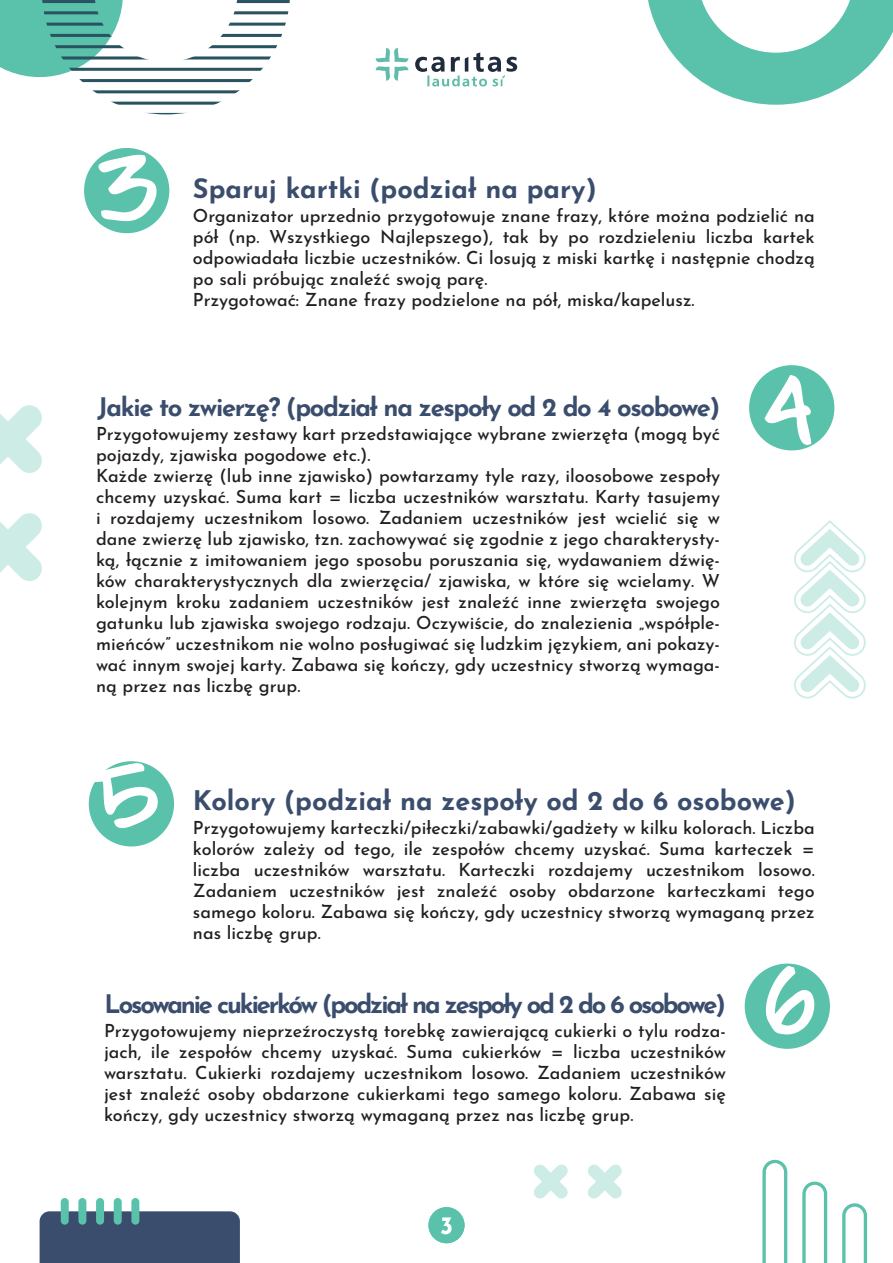
<style>
.page{position:relative;width:893px;height:1263px;background:#fff}
.page>*{position:absolute;margin:0;border:0;box-sizing:border-box;transform-origin:0 0}
.t1{font:700 27px "Josefin Sans";color:#3b4d6d}
.t2{font:700 25.5px "Josefin Sans";letter-spacing:-.085em;color:#3b4d6d}
.t3{font:700 25.5px "Josefin Sans";letter-spacing:-.05em;color:#3b4d6d}
.t4{font:500 18px/21px "Josefin Sans";color:#231f20}
</style>
<div class="page">
<div style="left:84px;top:148px;width:85px;height:85px;background:#5ac2ab;border-radius:50%"></div>
<div style="left:749px;top:365px;width:85px;height:85px;background:#5ac2ab;border-radius:50%"></div>
<div style="left:89px;top:761px;width:85px;height:85px;background:#5ac2ab;border-radius:50%"></div>
<div style="left:745px;top:963px;width:85px;height:86px;background:#5ac2ab;border-radius:50%"></div>
<svg style="left:794px;top:520px;width:72px;height:178px"></svg>
<svg style="left:648px;top:0;width:245px;height:105px"></svg>
<svg style="left:0;top:0;width:131px;height:83px"></svg>
<hr style="left:42px;top:113px;width:248px;height:1px;background:#295361">
<hr style="left:42px;top:102px;width:248px;height:3px;background:#295361">
<hr style="left:42px;top:90px;width:248px;height:3px;background:#295361">
<hr style="left:42px;top:79px;width:248px;height:3px;background:#295361">
<hr style="left:42px;top:68px;width:248px;height:3px;background:#295361">
<svg style="left:42px;top:56px;width:229px;height:4px"></svg>
<hr style="left:42px;top:45px;width:248px;height:3px;background:#295361">
<hr style="left:42px;top:34px;width:248px;height:3px;background:#295361">
<hr style="left:42px;top:23px;width:248px;height:3px;background:#295361">
<hr style="left:42px;top:11px;width:248px;height:3px;background:#295361">
<hr style="left:42px;top:0;width:248px;height:3px;background:#295361">
<svg style="left:376px;top:48px;width:32px;height:33px"></svg>
<svg style="left:415px;top:52px;width:102px;height:35px"></svg>
<svg style="left:98px;top:155px;width:59px;height:66px"></svg>
<svg style="left:88px;top:763px;width:70px;height:65px"></svg>
<svg style="left:764px;top:375px;width:47px;height:70px"></svg>
<svg style="left:766px;top:966px;width:49px;height:69px"></svg>
<svg style="left:842px;top:1203px;width:25px;height:60px"></svg>
<svg style="left:802px;top:1181px;width:25px;height:82px"></svg>
<svg style="left:762px;top:1160px;width:25px;height:103px"></svg>
<svg style="left:588px;top:1164px;width:34px;height:34px"></svg>
<svg style="left:534px;top:1164px;width:34px;height:34px"></svg>
<svg style="left:0;top:513px;width:42px;height:68px"></svg>
<svg style="left:0;top:405px;width:42px;height:68px"></svg>
<div style="left:40px;top:1211px;width:200px;height:52px;background:#3b4d6d"></div>
<div style="left:61px;top:1198px;width:8px;height:27px;background:#5ac2ab;border-radius:4px"></div>
<div style="left:78px;top:1198px;width:8px;height:27px;background:#5ac2ab;border-radius:4px"></div>
<div style="left:96px;top:1198px;width:8px;height:27px;background:#5ac2ab;border-radius:4px"></div>
<div style="left:114px;top:1198px;width:8px;height:27px;background:#5ac2ab;border-radius:4px"></div>
<div style="left:131px;top:1198px;width:8px;height:27px;background:#5ac2ab;border-radius:4px"></div>
<div style="left:428px;top:1207px;width:37px;height:36px;background:#5ac2ab;border-radius:50%"></div>
<svg style="left:441px;top:1217px;width:11px;height:17px"></svg>
<h1 class="t1" style="left:193px;top:164px;width:405px">Sparuj kartki (podział na pary)</h1>
<p class="t4" style="left:193px;top:204px;width:623px">Organizator uprzednio przygotowuje znane frazy, które można podzielić na pół (np. Wszystkiego Najlepszego), tak by po rozdzieleniu liczba kartek odpowiadała liczbie uczestników. Ci losują z miski kartkę i następnie chodzą po sali próbując znaleźć swoją parę.<br>Przygotować: Znane frazy podzielone na pół, miska/kapelusz.</p>
<h2 class="t3" style="left:98px;top:384px;width:624px">Jakie to zwierzę? (podział na zespoły od 2 do 4 osobowe)</h2>
<p class="t4" style="left:96px;top:422px;width:625px">Przygotowujemy zestawy kart przedstawiające wybrane zwierzęta (mogą być pojazdy, zjawiska pogodowe etc.).<br>Każde zwierzę (lub inne zjawisko) powtarzamy tyle razy, iloosobowe zespoły chcemy uzyskać. Suma kart = liczba uczestników warsztatu. Karty tasujemy i rozdajemy uczestnikom losowo. Zadaniem uczestników jest wcielić się w dane zwierzę lub zjawisko, tzn. zachowywać się zgodnie z jego charakterysty&shy;ką, łącznie z imitowaniem jego sposobu poruszania się, wydawaniem dźwię&shy;ków charakterystycznych dla zwierzęcia/ zjawiska, w które się wcielamy. W kolejnym kroku zadaniem uczestników jest znaleźć inne zwierzęta swojego gatunku lub zjawiska swojego rodzaju. Oczywiście, do znalezienia „współple&shy;mieńców” uczestnikom nie wolno posługiwać się ludzkim językiem, ani pokazy&shy;wać innym swojej karty. Zabawa się kończy, gdy uczestnicy stworzą wymaga&shy;ną przez nas liczbę grup.</p>
<h1 class="t1" style="left:193px;top:776px;width:604px">Kolory (podział na zespoły od 2 do 6 osobowe)</h1>
<p class="t4" style="left:193px;top:815px;width:623px;text-align:justify">Przygotowujemy karteczki/piłeczki/zabawki/gadżety w kilku kolorach. Liczba kolorów zależy od tego, ile zespołów chcemy uzyskać. Suma karteczek = liczba uczestników warsztatu. Karteczki rozdajemy uczestnikom losowo.<br>Zadaniem uczestników jest znaleźć osoby obdarzone karteczkami tego samego koloru. Zabawa się kończy, gdy uczestnicy stworzą wymaganą przez nas liczbę grup.</p>
<h2 class="t2" style="left:105px;top:981px;width:623px">Losowanie cukierków (podział na zespoły od 2 do 6 osobowe)</h2>
<p class="t4" style="left:104px;top:1018px;width:623px;text-align:justify">Przygotowujemy nieprzeźroczystą torebkę zawierającą cukierki o tylu rodza&shy;jach, ile zespołów chcemy uzyskać. Suma cukierków = liczba uczestników warsztatu. Cukierki rozdajemy uczestnikom losowo. Zadaniem uczestników jest znaleźć osoby obdarzone cukierkami tego samego koloru. Zabawa się kończy, gdy uczestnicy stworzą wymaganą przez nas liczbę grup.</p>
</div>
